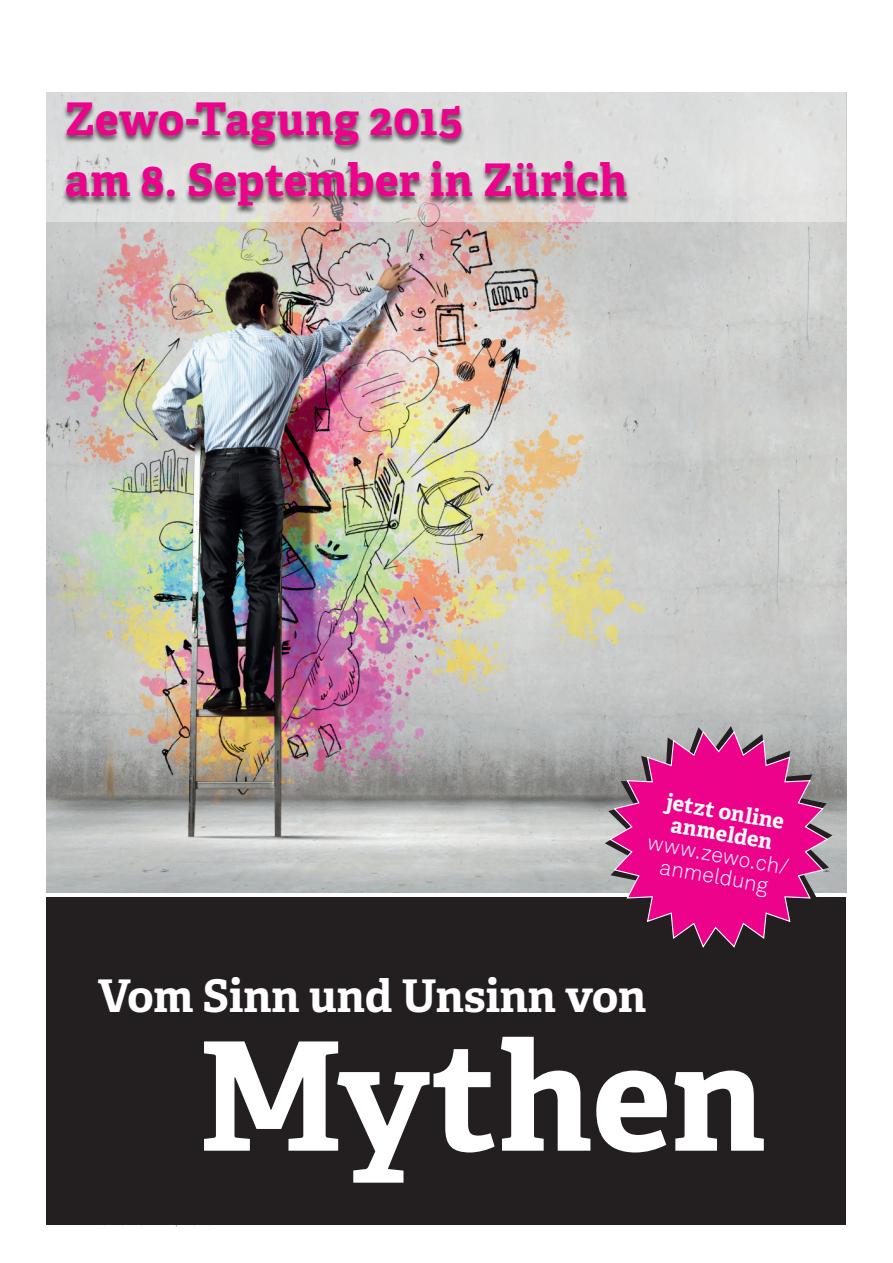
<style>
.page{position:relative;width:893px;height:1263px;background:#fff}
.page>*{position:absolute;margin:0;border:0;box-sizing:border-box;transform-origin:0 0}
.t1{font:700 150.9px "Adelle Basic";color:#fff}
.t2{font:700 45px/61.3px "Adelle Basic";color:#ed028c}
.t3{font:700 45px "Adelle Basic";color:#fff}
.t4{font:300 21.75px/21.8px "Akkurat Std";color:#fff;text-align:center}
.t5{font:700 21.75px/21.8px "Adelle Basic";color:#fff;text-align:center}
</style>
<div class="page">
<div style="left:47px;top:897px;width:799px;height:328px;background:#231f20"></div>
<img style="left:47px;top:222px;width:799px;height:670px">
<svg style="left:47px;top:92px;width:799px;height:130px;background:#dededd"></svg>
<div style="left:62px;top:102px;width:570px;height:113px;background:#231f20;opacity:.75"></div>
<svg style="left:605px;top:726px;width:227px;height:167px;background:#aeb1b0"></svg>
<svg style="left:608px;top:730px;width:221px;height:218px;background:#bd2e82"></svg>
<p class="t2" style="left:65px;top:88px;width:564px">Zewo-Tagung 2015<br>am 8. September in Zürich</p>
<p class="t5" style="left:669px;top:790px;width:121px;rotate:10deg">jetzt online anmelden</p>
<p class="t4" style="left:649px;top:832px;width:144px;rotate:10deg">www.zewo.ch/ anmeldung</p>
<p class="t3" style="left:98px;top:968px;width:550px">Vom Sinn und Unsinn von</p>
<h1 class="t1" style="left:198px;top:1001px;width:569px">Mythen</h1>
</div>
